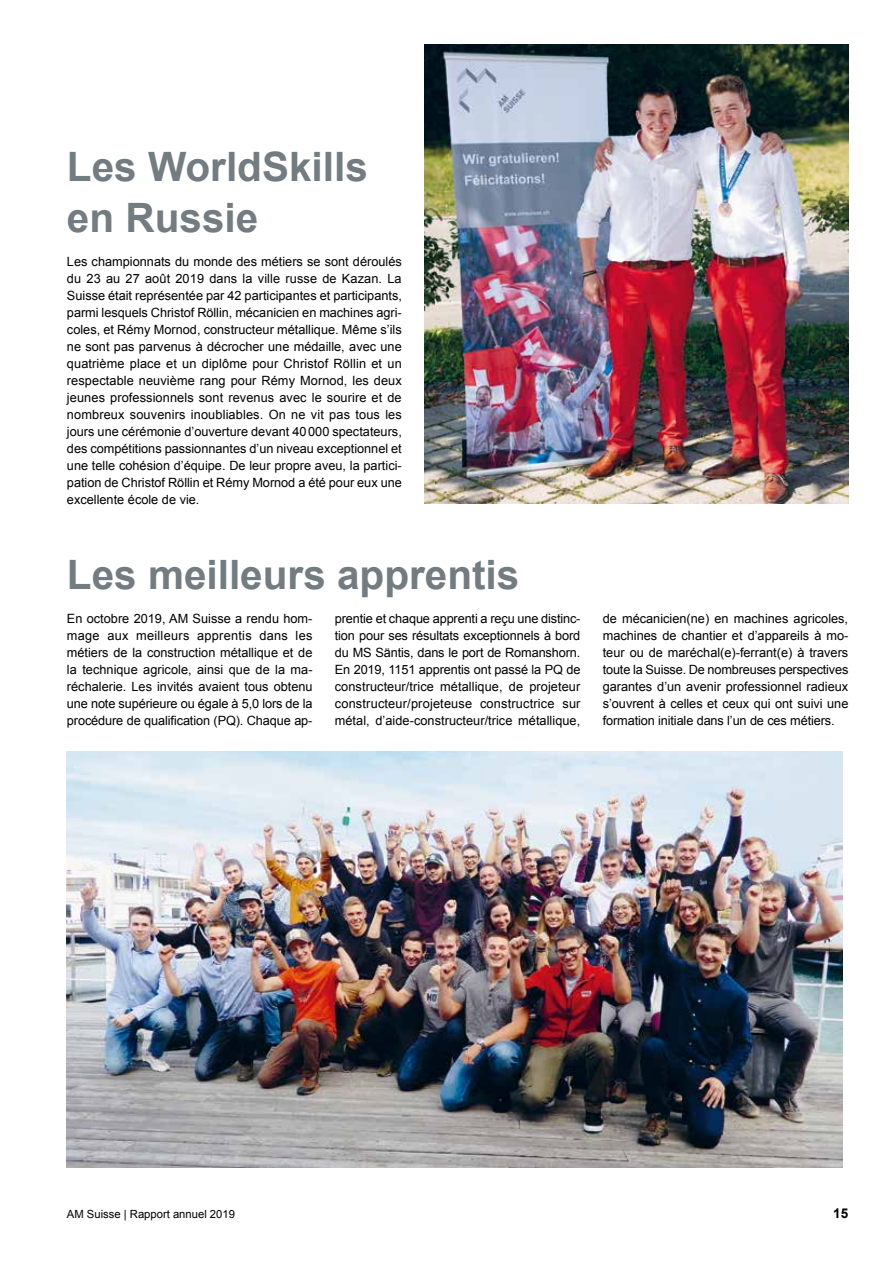
<style>
.page{position:relative;width:893px;height:1263px;background:#fff}
.page>*{position:absolute;margin:0;border:0;box-sizing:border-box;transform-origin:0 0}
.t1{font:700 40.5px/51px "Arial";color:#727c81}
.t2{font:700 13.5px "Arial";color:#000}
.t3{font:12.75px/17px "Arial";letter-spacing:-.005em;color:#000;text-align:justify}
.t4{font:11.25px "Arial";color:#000}
</style>
<div class="page">
<img style="left:424px;top:45px;width:424px;height:459px">
<img style="left:67px;top:751px;width:776px;height:416px">
<h1 class="t1" style="left:67px;top:142px;width:302px">Les WorldSkills en Russie</h1>
<p class="t3" style="left:67px;top:253px;width:336px">Les championnats du monde des métiers se sont déroulés du 23 au 27 août 2019 dans la ville russe de Kazan. La Suisse était représentée par 42 participantes et participants, parmi lesquels Christof Röllin, mécanicien en machines agri&shy;coles, et Rémy Mornod, constructeur métallique. Même s’ils ne sont pas parvenus à décrocher une médaille, avec une quatrième place et un diplôme pour Christof Röllin et un respectable neuvième rang pour Rémy Mornod, les deux jeunes professionnels sont revenus avec le sourire et de nombreux souvenirs inoubliables. On ne vit pas tous les jours une cérémonie d’ouverture devant 40000 spectateurs, des compétitions passionnantes d’un niveau exceptionnel et une telle cohésion d’équipe. De leur propre aveu, la partici&shy;pation de Christof Röllin et Rémy Mornod a été pour eux une excellente école de vie.</p>
<h1 class="t1" style="left:67px;top:551px;width:454px">Les meilleurs apprentis</h1>
<p class="t3" style="left:67px;top:610px;width:247px">En octobre 2019, AM Suisse a rendu hom&shy;mage aux meilleurs apprentis dans les métiers de la construction métallique et de la technique agricole, ainsi que de la ma&shy;réchalerie. Les invités avaient tous obtenu une note supérieure ou égale à 5,0 lors de la procédure de qualification (PQ). Chaque ap-</p>
<p class="t3" style="left:335px;top:610px;width:247px">prentie et chaque apprenti a reçu une distinc&shy;tion pour ses résultats exceptionnels à bord du MS Säntis, dans le port de Romanshorn.<br>En 2019, 1151 apprentis ont passé la PQ de constructeur/trice métallique, de projeteur constructeur/projeteuse constructrice sur métal, d’aide-constructeur/trice métallique,</p>
<p class="t3" style="left:603px;top:610px;width:247px">de mécanicien(ne) en machines agricoles, machines de chantier et d’appareils à mo&shy;teur ou de maréchal(e)-ferrant(e) à travers toute la Suisse. De nombreuses perspectives garantes d’un avenir professionnel radieux s’ouvrent à celles et ceux qui ont suivi une formation initiale dans l’un de ces métiers.</p>
<p class="t4" style="left:67px;top:1206px;width:170px">AM Suisse | Rapport annuel 2019</p>
<p class="t2" style="left:833px;top:1204px;width:17px">15</p>
</div>
